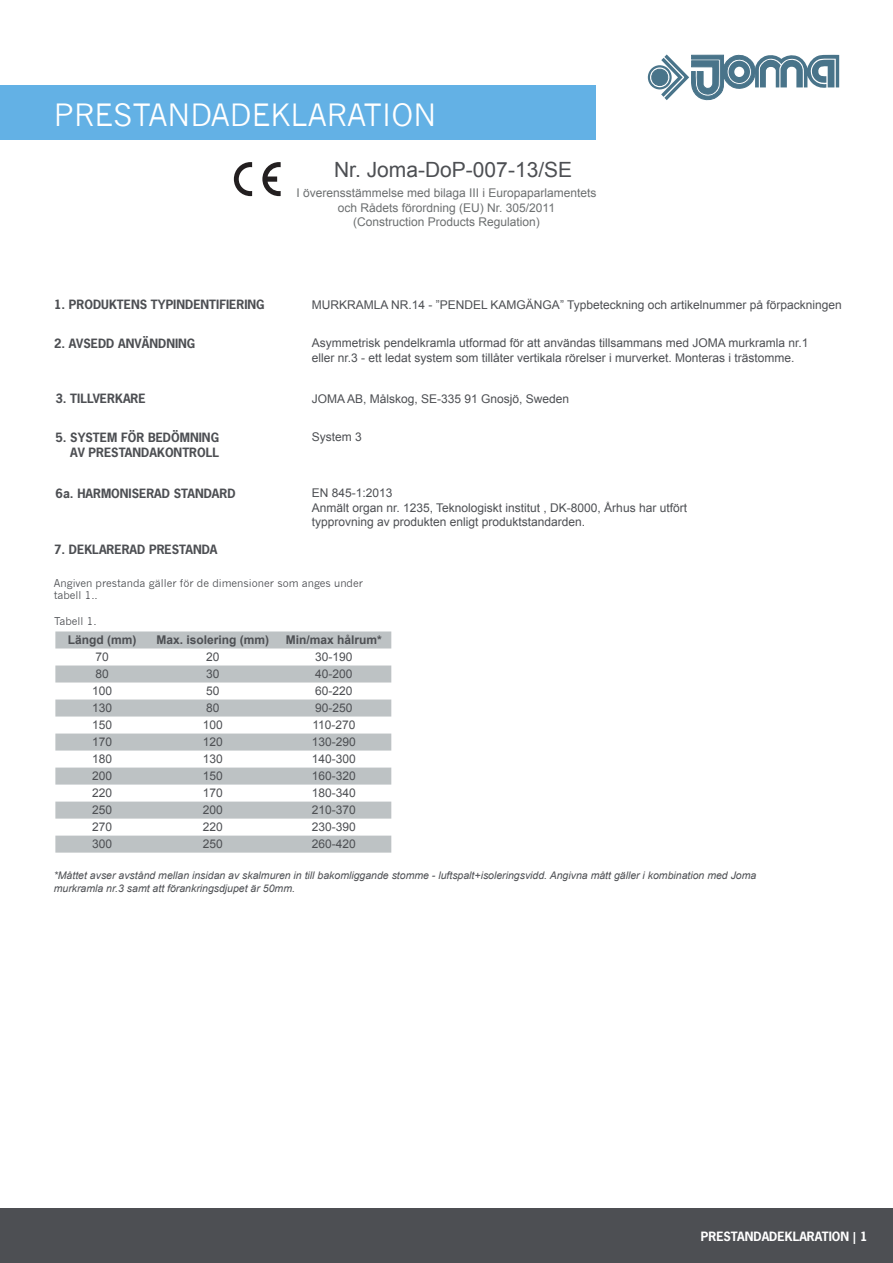
<style>
.page{position:relative;width:893px;height:1263px;background:#fff}
.page>*{position:absolute;margin:0;border:0;box-sizing:border-box;transform-origin:0 0}
.t1{font:30px "News Gothic";color:#fff}
.t2{font:21px "Arial";color:#4d4f53}
.t3{font:12px/14.4px "Arial";color:#4d4f53}
.t4{font:700 12px "News Gothic Std";color:#4d4f53}
.t5{font:12px/14.4px "Arial";color:#6c6f70;text-align:center}
.t6{font:700 12px "Arial";color:#4d4f53}
.t7{font:700 12px "News Gothic Std";color:#fff}
.t8{font:italic 10.5px/12.6px "Arial";color:#4d4f53}
.t9{font:10.5px/12.6px "News Gothic";color:#4d4f53}
</style>
<div class="page">
<svg style="left:648px;top:54px;width:191px;height:46px"></svg>
<div style="left:0;top:86px;width:595px;height:54px;background:#63b1e5"></div>
<svg style="left:234px;top:162px;width:18px;height:34px"></svg>
<svg style="left:262px;top:162px;width:19px;height:34px"></svg>
<svg style="left:55px;top:631px;width:336px;height:222px"></svg>
<div style="left:0;top:1209px;width:893px;height:54px;background:#4d4f53"></div>
<p class="t1" style="left:54px;top:98px;width:384px">PRESTANDADEKLARATION</p>
<p class="t2" style="left:334px;top:156px;width:240px">Nr. Joma-DoP-007-13/SE</p>
<p class="t4" style="left:54px;top:297px;width:212px">1. PRODUKTENS TYPINDENTIFIERING</p>
<p class="t4" style="left:54px;top:335px;width:143px">2. AVSEDD ANVÄNDNING</p>
<p class="t4" style="left:55px;top:391px;width:92px">3. TILLVERKARE</p>
<p class="t4" style="left:55px;top:430px;width:165px">5. SYSTEM FÖR BEDÖMNING</p>
<p class="t4" style="left:70px;top:444px;width:150px">AV PRESTANDAKONTROLL</p>
<p class="t4" style="left:56px;top:485px;width:182px">6a. HARMONISERAD STANDARD</p>
<p class="t4" style="left:54px;top:541px;width:165px">7. DEKLARERAD PRESTANDA</p>
<p class="t5" style="left:296px;top:186px;width:302px">I överensstämmelse med bilaga III i Europaparlamentets och Rådets förordning (EU) Nr. 305/2011</p>
<p class="t5" style="left:353px;top:215px;width:188px">(Construction Products Regulation)</p>
<p class="t3" style="left:312px;top:297px;width:532px">MURKRAMLA NR.14 - ”PENDEL KAMGÄNGA” Typbeteckning och artikelnummer på förpackningen</p>
<p class="t3" style="left:312px;top:336px;width:498px">Asymmetrisk pendelkramla utformad för att användas tillsammans med JOMA murkramla nr.1 eller nr.3 - ett ledat system som tillåter vertikala rörelser i murverket. Monteras i trästomme.</p>
<p class="t3" style="left:312px;top:391px;width:259px">JOMA AB, Målskog, SE-335 91 Gnosjö, Sweden</p>
<p class="t3" style="left:312px;top:430px;width:52px">System 3</p>
<p class="t3" style="left:312px;top:486px;width:82px">EN 845-1:2013</p>
<p class="t3" style="left:312px;top:500px;width:377px">Anmält organ nr. 1235, Teknologiskt institut , DK-8000, Århus har utfört</p>
<p class="t3" style="left:312px;top:515px;width:275px">typprovning av produkten enligt produktstandarden.</p>
<p class="t9" style="left:54px;top:576px;width:311px">Angiven prestanda gäller för de dimensioner som anges under tabell 1..</p>
<p class="t9" style="left:54px;top:615px;width:44px">Tabell 1.</p>
<p class="t6" style="left:68px;top:632px;width:70px">Längd (mm)</p>
<p class="t6" style="left:156px;top:632px;width:114px">Max. isolering (mm)</p>
<p class="t6" style="left:286px;top:632px;width:98px">Min/max hålrum*</p>
<p class="t3" style="left:95px;top:650px;width:15px">70</p>
<p class="t3" style="left:206px;top:650px;width:15px">20</p>
<p class="t3" style="left:315px;top:650px;width:39px">30-190</p>
<p class="t3" style="left:95px;top:667px;width:15px">80</p>
<p class="t3" style="left:206px;top:667px;width:15px">30</p>
<p class="t3" style="left:315px;top:667px;width:39px">40-200</p>
<p class="t3" style="left:92px;top:684px;width:22px">100</p>
<p class="t3" style="left:206px;top:684px;width:15px">50</p>
<p class="t3" style="left:315px;top:684px;width:39px">60-220</p>
<p class="t3" style="left:92px;top:701px;width:22px">130</p>
<p class="t3" style="left:206px;top:701px;width:15px">80</p>
<p class="t3" style="left:315px;top:701px;width:39px">90-250</p>
<p class="t3" style="left:92px;top:718px;width:22px">150</p>
<p class="t3" style="left:203px;top:718px;width:22px">100</p>
<p class="t3" style="left:312px;top:718px;width:45px">110-270</p>
<p class="t3" style="left:92px;top:735px;width:22px">170</p>
<p class="t3" style="left:203px;top:735px;width:22px">120</p>
<p class="t3" style="left:312px;top:735px;width:46px">130-290</p>
<p class="t3" style="left:92px;top:752px;width:22px">180</p>
<p class="t3" style="left:203px;top:752px;width:22px">130</p>
<p class="t3" style="left:312px;top:752px;width:46px">140-300</p>
<p class="t3" style="left:92px;top:769px;width:22px">200</p>
<p class="t3" style="left:203px;top:769px;width:22px">150</p>
<p class="t3" style="left:312px;top:769px;width:46px">160-320</p>
<p class="t3" style="left:92px;top:786px;width:22px">220</p>
<p class="t3" style="left:203px;top:786px;width:22px">170</p>
<p class="t3" style="left:312px;top:786px;width:46px">180-340</p>
<p class="t3" style="left:92px;top:803px;width:22px">250</p>
<p class="t3" style="left:203px;top:803px;width:22px">200</p>
<p class="t3" style="left:312px;top:803px;width:46px">210-370</p>
<p class="t3" style="left:92px;top:820px;width:22px">270</p>
<p class="t3" style="left:203px;top:820px;width:22px">220</p>
<p class="t3" style="left:312px;top:820px;width:46px">230-390</p>
<p class="t3" style="left:92px;top:837px;width:22px">300</p>
<p class="t3" style="left:203px;top:837px;width:22px">250</p>
<p class="t3" style="left:312px;top:837px;width:46px">260-420</p>
<p class="t8" style="left:54px;top:869px;width:704px">*Måttet avser avstånd mellan insidan av skalmuren in till bakomliggande stomme - luftspalt+isoleringsvidd. Angivna mått gäller i kombination med Joma murkramla nr.3 samt att förankringsdjupet är 50mm.</p>
<p class="t7" style="left:701px;top:1228px;width:168px">PRESTANDADEKLARATION | 1</p>
</div>
